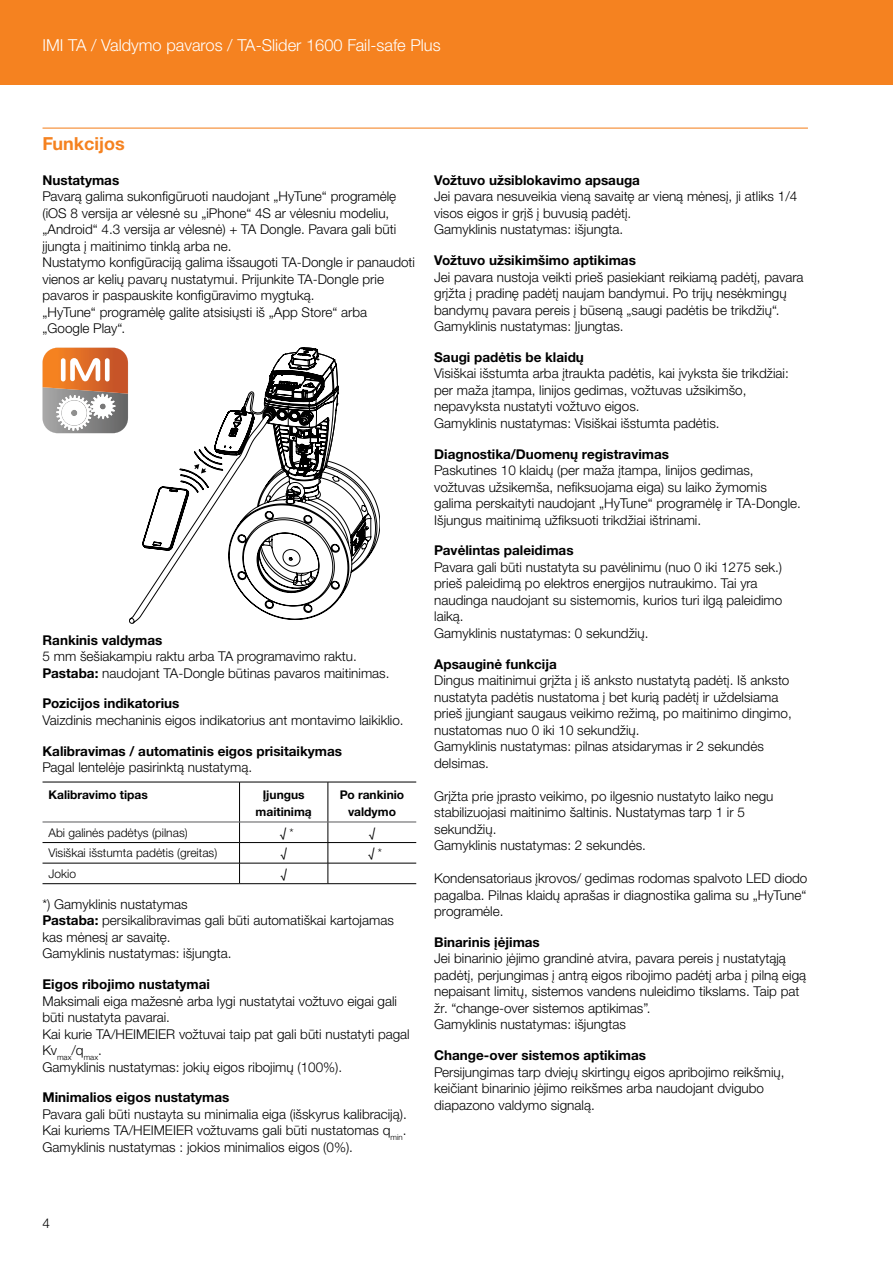
<style>
.page{position:relative;width:893px;height:1263px;background:#fff}
.page>*{position:absolute;margin:0;border:0;box-sizing:border-box;transform-origin:0 0}
.t1{font:700 18px "Helvetica Neue LTW1 G";color:#f58220}
.t2{font:300 16.5px "Helvetica Neue LTW1 G";color:#fff}
.t3{font:300 13.5px/16.5px "Helvetica Neue LTW1 G";color:#000}
.t4{font:700 13.5px "Helvetica Neue LTW1 G";color:#000}
.t5{font:300 12px "Helvetica Neue LTW1 G";color:#000}
.t6{font:700 12px/16.5px "Helvetica Neue LTW1 G";color:#000;text-align:center}
.t7{font:300 7.8px "Helvetica Neue LTW1 G";color:#000}
.s1{font-weight:700}
</style>
<div class="page">
<div style="left:0;top:0;width:893px;height:85px;background:#f58220"></div>
<hr style="left:43px;top:128px;width:765px;height:1px;background:#f58220">
<hr style="left:43px;top:782px;width:197px;height:1px;background:#000">
<hr style="left:240px;top:782px;width:88px;height:1px;background:#000">
<hr style="left:239px;top:782px;width:1px;height:40px;background:#000">
<hr style="left:328px;top:782px;width:88px;height:1px;background:#000">
<hr style="left:328px;top:782px;width:1px;height:40px;background:#000">
<hr style="left:43px;top:842px;width:197px;height:1px;background:#000">
<hr style="left:240px;top:842px;width:88px;height:1px;background:#000">
<hr style="left:328px;top:842px;width:88px;height:1px;background:#000">
<hr style="left:43px;top:863px;width:197px;height:1px;background:#000">
<hr style="left:240px;top:863px;width:88px;height:1px;background:#000">
<svg style="left:239px;top:823px;width:1px;height:60px"></svg>
<hr style="left:328px;top:863px;width:88px;height:1px;background:#000">
<svg style="left:328px;top:823px;width:1px;height:60px"></svg>
<hr style="left:43px;top:883px;width:197px;height:1px;background:#000">
<hr style="left:240px;top:883px;width:88px;height:1px;background:#000">
<hr style="left:328px;top:883px;width:88px;height:1px;background:#000">
<hr style="left:43px;top:822px;width:197px;height:1px;background:#58595b">
<hr style="left:240px;top:822px;width:88px;height:1px;background:#58595b">
<hr style="left:328px;top:822px;width:88px;height:1px;background:#58595b">
<svg style="left:43px;top:348px;width:85px;height:86px"></svg>
<img style="left:43px;top:387px;width:85px;height:7px">
<svg style="left:129px;top:491px;width:251px;height:133px"></svg>
<svg style="left:142px;top:348px;width:229px;height:238px"></svg>
<p class="t2" style="left:43px;top:35px;width:400px">IMI TA / Valdymo pavaros / TA-Slider 1600 Fail-safe Plus</p>
<h1 class="t1" style="left:43px;top:132px;width:84px">Funkcijos</h1>
<p class="t4" style="left:43px;top:172px;width:78px">Nustatymas</p>
<p class="t3" style="left:43px;top:188px;width:374px">Pavarą galima sukonfigūruoti naudojant „HyTune“ programėlę (iOS 8 versija ar vėlesnė su „iPhone“ 4S ar vėlesniu modeliu, „Android“ 4.3 versija ar vėlesnė) + TA Dongle. Pavara gali būti įjungta į maitinimo tinklą arba ne.<br>Nustatymo konfigūraciją galima išsaugoti TA-Dongle ir panaudoti vienos ar kelių pavarų nustatymui. Prijunkite TA-Dongle prie pavaros ir paspauskite konfigūravimo mygtuką.<br>„HyTune“ programėlę galite atsisiųsti iš „App Store“ arba „Google Play“.</p>
<p class="t4" style="left:43px;top:631px;width:121px">Rankinis valdymas</p>
<p class="t3" style="left:43px;top:648px;width:349px">5 mm šešiakampiu raktu arba TA programavimo raktu.<br><span class="s1">Pastaba:</span> naudojant TA-Dongle būtinas pavaros maitinimas.</p>
<p class="t4" style="left:43px;top:695px;width:139px">Pozicijos indikatorius</p>
<p class="t3" style="left:43px;top:712px;width:363px">Vaizdinis mechaninis eigos indikatorius ant montavimo laikiklio.</p>
<p class="t4" style="left:43px;top:742px;width:301px">Kalibravimas / automatinis eigos prisitaikymas</p>
<p class="t3" style="left:43px;top:759px;width:211px">Pagal lentelėje pasirinktą nustatymą.</p>
<p class="t6" style="left:49px;top:786px;width:101px">Kalibravimo tipas</p>
<p class="t6" style="left:256px;top:786px;width:58px">Įjungus maitinimą</p>
<p class="t6" style="left:340px;top:786px;width:66px">Po rankinio valdymo</p>
<p class="t5" style="left:49px;top:825px;width:141px">Abi galinės padėtys (pilnas)</p>
<p class="t5" style="left:280px;top:825px;width:15px">√ *</p>
<p class="t5" style="left:369px;top:825px;width:8px">√</p>
<p class="t5" style="left:49px;top:845px;width:170px">Visiškai išstumta padėtis (greitas)</p>
<p class="t5" style="left:281px;top:845px;width:8px">√</p>
<p class="t5" style="left:369px;top:845px;width:15px">√ *</p>
<p class="t5" style="left:48px;top:866px;width:29px">Jokio</p>
<p class="t5" style="left:281px;top:866px;width:8px">√</p>
<p class="t3" style="left:43px;top:896px;width:353px">*) Gamyklinis nustatymas<br><span class="s1">Pastaba:</span> persikalibravimas gali būti automatiškai kartojamas kas mėnesį ar savaitę.<br>Gamyklinis nustatymas: išjungta.</p>
<p class="t4" style="left:43px;top:976px;width:169px">Eigos ribojimo nustatymai</p>
<p class="t3" style="left:43px;top:992px;width:369px">Maksimali eiga mažesnė arba lygi nustatytai vožtuvo eigai gali būti nustatyta pavarai.<br>Kai kurie TA/HEIMEIER vožtuvai taip pat gali būti nustatyti pagal</p>
<p class="t7" style="left:43px;top:1052px;width:61px"><sup>Kv</sup>max<sup>/q</sup>max<sup>.</sup></p>
<p class="t3" style="left:43px;top:1058px;width:301px">Gamyklinis nustatymas: jokių eigos ribojimų (100%).</p>
<p class="t4" style="left:43px;top:1089px;width:188px">Minimalios eigos nustatymas</p>
<p class="t3" style="left:43px;top:1106px;width:366px;text-align:justify">Pavara gali būti nustayta su minimalia eiga (išskyrus kalibraciją).<br>Kai kuriems TA/HEIMEIER vožtuvams gali būti nustatomas q<sub>min</sub>.<br>Gamyklinis nustatymas : jokios minimalios eigos (0%).</p>
<p class="t4" style="left:434px;top:172px;width:207px">Vožtuvo užsiblokavimo apsauga</p>
<p class="t3" style="left:434px;top:188px;width:365px">Jei pavara nesuveikia vieną savaitę ar vieną mėnesį, ji atliks 1/4 visos eigos ir grįš į buvusią padėtį.<br>Gamyklinis nustatymas: išjungta.</p>
<p class="t4" style="left:434px;top:252px;width:203px">Vožtuvo užsikimšimo aptikimas</p>
<p class="t3" style="left:434px;top:269px;width:371px">Jei pavara nustoja veikti prieš pasiekiant reikiamą padėtį, pavara grįžta į pradinę padėtį naujam bandymui. Po trijų nesėkmingų bandymų pavara pereis į būseną „saugi padėtis be trikdžių“.<br>Gamyklinis nustatymas: Įjungtas.</p>
<p class="t4" style="left:434px;top:349px;width:151px">Saugi padėtis be klaidų</p>
<p class="t3" style="left:434px;top:365px;width:356px">Visiškai išstumta arba įtraukta padėtis, kai įvyksta šie trikdžiai: per maža įtampa, linijos gedimas, vožtuvas užsikimšo, nepavyksta nustatyti vožtuvo eigos.<br>Gamyklinis nustatymas: Visiškai išstumta padėtis.</p>
<p class="t4" style="left:434px;top:445px;width:236px">Diagnostika/Duomenų registravimas</p>
<p class="t3" style="left:434px;top:462px;width:368px">Paskutines 10 klaidų (per maža įtampa, linijos gedimas, vožtuvas užsikemša, nefiksuojama eiga) su laiko žymomis galima perskaityti naudojant „HyTune“ programėlę ir TA-Dongle.<br>Išjungus maitinimą užfiksuoti trikdžiai ištrinami.</p>
<p class="t4" style="left:434px;top:542px;width:141px">Pavėlintas paleidimas</p>
<p class="t3" style="left:434px;top:559px;width:350px">Pavara gali būti nustatyta su pavėlinimu (nuo 0 iki 1275 sek.) prieš paleidimą po elektros energijos nutraukimo. Tai yra naudinga naudojant su sistemomis, kurios turi ilgą paleidimo laiką.<br>Gamyklinis nustatymas: 0 sekundžių.</p>
<p class="t4" style="left:434px;top:655px;width:124px">Apsauginė funkcija</p>
<p class="t3" style="left:434px;top:672px;width:359px">Dingus maitinimui grįžta į iš anksto nustatytą padėtį. Iš anksto nustatyta padėtis nustatoma į bet kurią padėtį ir uždelsiama prieš įjungiant saugaus veikimo režimą, po maitinimo dingimo, nustatomas nuo 0 iki 10 sekundžių.<br>Gamyklinis nustatymas: pilnas atsidarymas ir 2 sekundės delsimas.</p>
<p class="t3" style="left:434px;top:787px;width:341px">Grįžta prie įprasto veikimo, po ilgesnio nustatyto laiko negu stabilizuojasi maitinimo šaltinis. Nustatymas tarp 1 ir 5 sekundžių.<br>Gamyklinis nustatymas: 2 sekundės.</p>
<p class="t3" style="left:434px;top:870px;width:375px;text-align:justify">Kondensatoriaus įkrovos/ gedimas rodomas spalvoto LED diodo pagalba. Pilnas klaidų aprašas ir diagnostika galima su „HyTune“ programėle.</p>
<p class="t4" style="left:434px;top:934px;width:107px">Binarinis įėjimas</p>
<p class="t3" style="left:434px;top:950px;width:374px">Jei binarinio įėjimo grandinė atvira, pavara pereis į nustatytąją padėtį, perjungimas į antrą eigos ribojimo padėtį arba į pilną eigą nepaisant limitų, sistemos vandens nuleidimo tikslams. Taip pat žr. “change-over sistemos aptikimas”.<br>Gamyklinis nustatymas: išjungtas</p>
<p class="t4" style="left:434px;top:1047px;width:213px">Change-over sistemos aptikimas</p>
<p class="t3" style="left:434px;top:1063px;width:352px">Persijungimas tarp dviejų skirtingų eigos apribojimo reikšmių, keičiant binarinio įėjimo reikšmes arba naudojant dvigubo diapazono valdymo signalą.</p>
<p class="t3" style="left:43px;top:1215px;width:9px">4</p>
</div>
